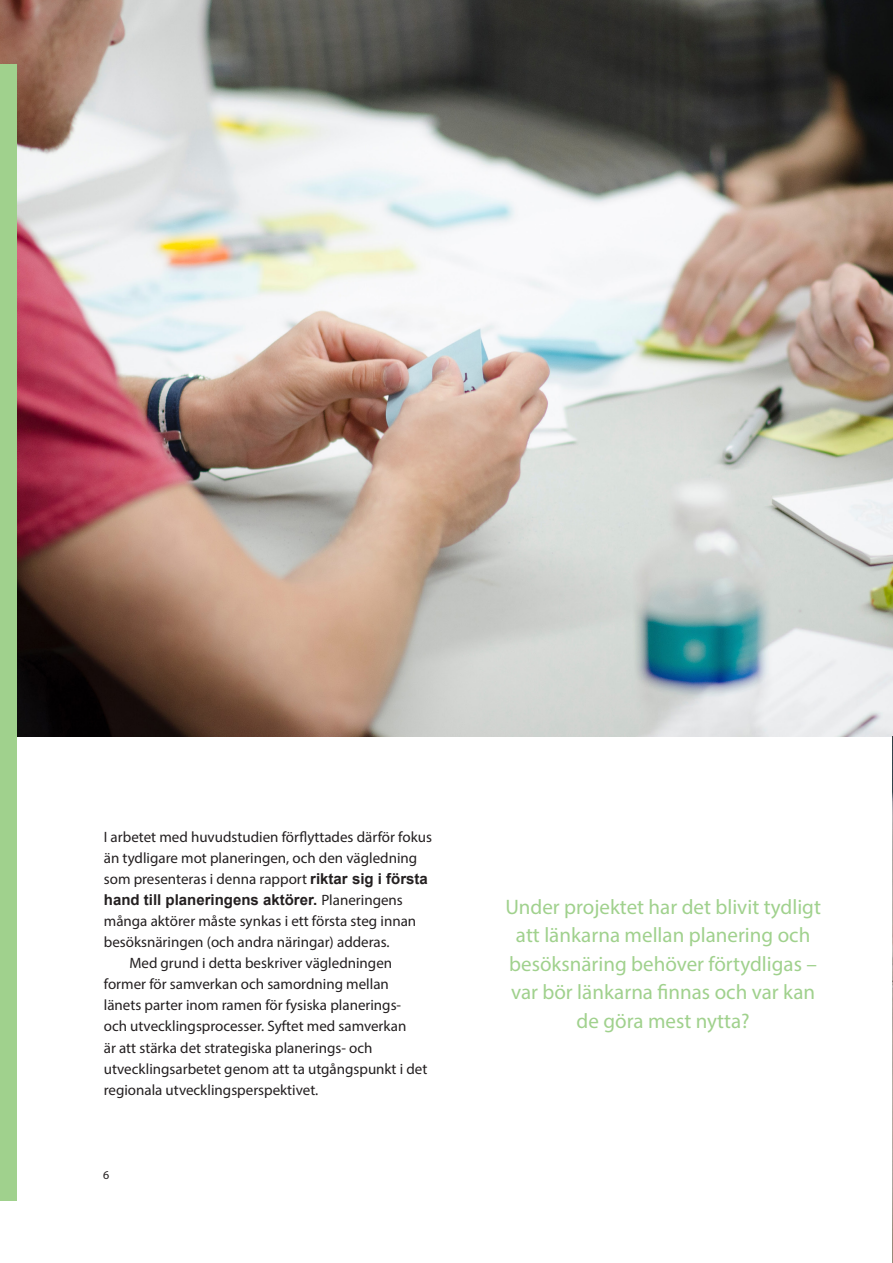
<style>
.page{position:relative;width:893px;height:1263px;background:#fff}
.page>*{position:absolute;margin:0;border:0;box-sizing:border-box;transform-origin:0 0}
.Bröd_indrag{font:21px/28.5px "Myriad Pro";color:#a0d18d;text-align:center}
.Bröd_indrag-2{font:15px/21px "Myriad Pro";color:#231f20}
.Bröd{font:15px/21px "Myriad Pro";color:#231f20}
.t1{font:12px "Myriad Pro";color:#231f20}
.s1{font-family:"Arial";font-weight:700}
</style>
<div class="page">
<img style="left:0;top:0;width:893px;height:737px">
<img style="left:892px;top:737px;width:1px;height:526px">
<div style="left:0;top:64px;width:17px;height:1136px;background:#a0d18d"></div>
<p class="Bröd" style="left:104px;top:826px;width:330px">I arbetet med huvudstudien förflyttades därför fokus än tydligare mot planeringen, och den vägledning som presenteras i denna rapport <span class="s1">riktar sig i första hand till planeringens aktörer.</span> Planeringens många aktörer måste synkas i ett första steg innan besöksnäringen (och andra näringar) adderas.</p>
<p class="Bröd_indrag-2" style="left:104px;top:952px;width:325px;text-indent:26px">Med grund i detta beskriver vägledningen former för samverkan och samordning mellan länets parter inom ramen för fysiska planerings&shy;och utvecklingsprocesser. Syftet med samverkan<br>är att stärka det strategiska planerings- och utvecklingsarbetet genom att ta utgångspunkt i det regionala utvecklingsperspektivet.</p>
<p class="t1" style="left:103px;top:1167px;width:8px">6</p>
<p class="Bröd_indrag" style="left:505px;top:892px;width:317px">Under projektet har det blivit tydligt att länkarna mellan planering och besöksnäring behöver förtydligas – var bör länkarna finnas och var kan de göra mest nytta?</p>
</div>
